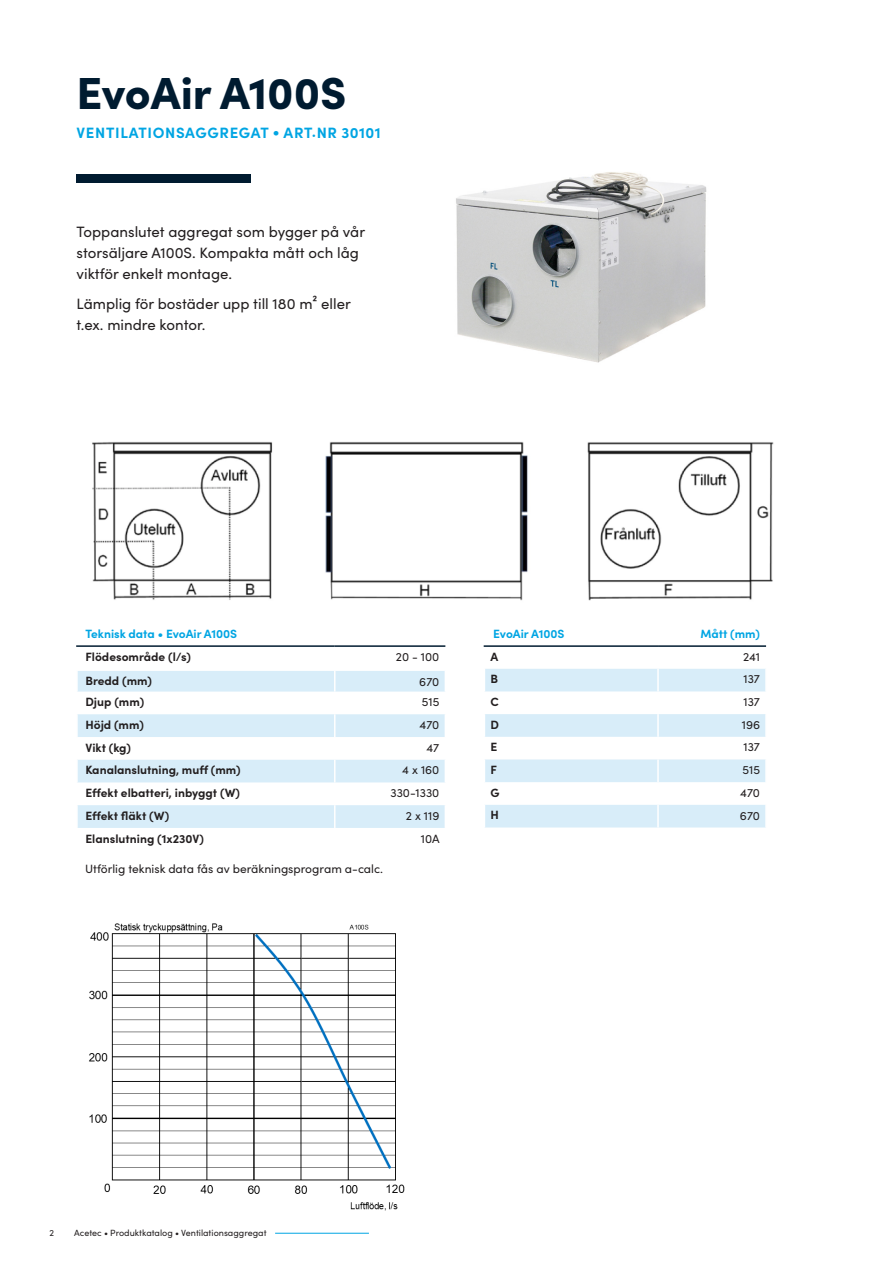
<style>
.page{position:relative;width:893px;height:1263px;background:#fff}
.page>*{position:absolute;margin:0;border:0;box-sizing:border-box;transform-origin:0 0}
.Heading-orange{font:900 45px "Sofia Pro";color:#001b30}
.Body_copy{font:15px/21px "Sofia Pro";color:#231f20}
.Heading-orange-2{font:700 15px "Sofia Pro";letter-spacing:.045em;color:#00a5e3}
.Body_copy_bold{font:700 12px "Sofia Pro";color:#231f20}
.Body_copy-2{font:12px "Sofia Pro";color:#231f20}
.Body_copy_bold-2{font:700 12px "Sofia Pro";color:#00a5e3}
.t1{font:9px "Sofia Pro";color:#231f20}
</style>
<div class="page">
<hr style="left:275px;top:1233px;width:94px;height:1px;background:#00a5e3">
<img style="left:456px;top:172px;width:251px;height:191px">
<div style="left:76px;top:174px;width:175px;height:9px;background:#001b30"></div>
<svg style="left:77px;top:691px;width:368px;height:137px"></svg>
<hr style="left:76px;top:645px;width:259px;height:2px;background:#001b30">
<hr style="left:335px;top:645px;width:110px;height:2px;background:#001b30">
<svg style="left:77px;top:646px;width:369px;height:45px"></svg>
<hr style="left:76px;top:714px;width:2px;height:23px;background:#fff">
<hr style="left:334px;top:714px;width:2px;height:23px;background:#fff">
<hr style="left:76px;top:760px;width:2px;height:22px;background:#fff">
<hr style="left:334px;top:760px;width:2px;height:22px;background:#fff">
<hr style="left:76px;top:805px;width:2px;height:23px;background:#fff">
<hr style="left:334px;top:805px;width:2px;height:23px;background:#fff">
<svg style="left:485px;top:669px;width:281px;height:158px"></svg>
<hr style="left:657px;top:805px;width:2px;height:22px;background:#fff">
<hr style="left:765px;top:805px;width:2px;height:22px;background:#fff">
<hr style="left:484px;top:645px;width:174px;height:2px;background:#001b30">
<hr style="left:658px;top:645px;width:108px;height:2px;background:#001b30">
<img style="left:92px;top:442px;width:682px;height:159px">
<img style="left:89px;top:923px;width:316px;height:288px">
<p class="Heading-orange" style="left:76px;top:57px;width:272px">EvoAir A100S</p>
<p class="Heading-orange-2" style="left:77px;top:121px;width:305px">VENTILATIONSAGGREGAT • ART.NR 30101</p>
<p class="Body_copy" style="left:77px;top:220px;width:290px">Toppanslutet aggregat som bygger på vår storsäljare A100S. Kompakta mått och låg viktför enkelt montage.</p>
<p class="Body_copy" style="left:77px;top:292px;width:276px">Lämplig för bostäder upp till 180 m² eller t.ex. mindre kontor.</p>
<p class="Body_copy_bold-2" style="left:85px;top:624px;width:153px">Teknisk data • EvoAir A100S</p>
<p class="Body_copy_bold" style="left:85px;top:647px;width:107px">Flödesområde (l/s)</p>
<p class="Body_copy-2" style="left:396px;top:648px;width:45px">20 - 100</p>
<p class="Body_copy_bold" style="left:85px;top:672px;width:68px">Bredd (mm)</p>
<p class="Body_copy-2" style="left:419px;top:673px;width:22px">670</p>
<p class="Body_copy_bold" style="left:85px;top:693px;width:60px">Djup (mm)</p>
<p class="Body_copy-2" style="left:422px;top:693px;width:19px">515</p>
<p class="Body_copy_bold" style="left:85px;top:715px;width:60px">Höjd (mm)</p>
<p class="Body_copy-2" style="left:419px;top:716px;width:21px">470</p>
<p class="Body_copy_bold" style="left:85px;top:738px;width:47px">Vikt (kg)</p>
<p class="Body_copy-2" style="left:426px;top:739px;width:14px">47</p>
<p class="Body_copy_bold" style="left:85px;top:761px;width:157px">Kanalanslutning, muff (mm)</p>
<p class="Body_copy-2" style="left:402px;top:761px;width:39px">4 x 160</p>
<p class="Body_copy_bold" style="left:85px;top:784px;width:156px">Effekt elbatteri, inbyggt (W)</p>
<p class="Body_copy-2" style="left:390px;top:784px;width:50px">330-1330</p>
<p class="Body_copy_bold" style="left:85px;top:806px;width:85px">Effekt fläkt (W)</p>
<p class="Body_copy-2" style="left:406px;top:807px;width:35px">2 x 119</p>
<p class="Body_copy_bold" style="left:85px;top:829px;width:120px">Elanslutning (1x230V)</p>
<p class="Body_copy-2" style="left:421px;top:830px;width:20px">10A</p>
<p class="Body_copy-2" style="left:85px;top:860px;width:300px">Utförlig teknisk data fås av beräkningsprogram a-calc.</p>
<p class="Body_copy_bold-2" style="left:493px;top:624px;width:73px">EvoAir A100S</p>
<p class="Body_copy_bold-2" style="left:700px;top:624px;width:61px">Mått (mm)</p>
<p class="Body_copy_bold" style="left:490px;top:647px;width:9px">A</p>
<p class="Body_copy-2" style="left:743px;top:648px;width:19px">241</p>
<p class="Body_copy_bold" style="left:490px;top:670px;width:9px">B</p>
<p class="Body_copy-2" style="left:743px;top:670px;width:18px">137</p>
<p class="Body_copy_bold" style="left:490px;top:693px;width:10px">C</p>
<p class="Body_copy-2" style="left:743px;top:693px;width:18px">137</p>
<p class="Body_copy_bold" style="left:490px;top:715px;width:10px">D</p>
<p class="Body_copy-2" style="left:742px;top:716px;width:20px">196</p>
<p class="Body_copy_bold" style="left:490px;top:738px;width:8px">E</p>
<p class="Body_copy-2" style="left:743px;top:738px;width:18px">137</p>
<p class="Body_copy_bold" style="left:490px;top:761px;width:8px">F</p>
<p class="Body_copy-2" style="left:742px;top:761px;width:19px">515</p>
<p class="Body_copy_bold" style="left:490px;top:783px;width:11px">G</p>
<p class="Body_copy-2" style="left:740px;top:784px;width:21px">470</p>
<p class="Body_copy_bold" style="left:490px;top:806px;width:10px">H</p>
<p class="Body_copy-2" style="left:740px;top:806px;width:22px">670</p>
<p class="t1" style="left:50px;top:1226px;width:6px">2</p>
<p class="t1" style="left:74px;top:1226px;width:194px">Acetec • Produktkatalog • Ventilationsaggregat</p>
</div>
